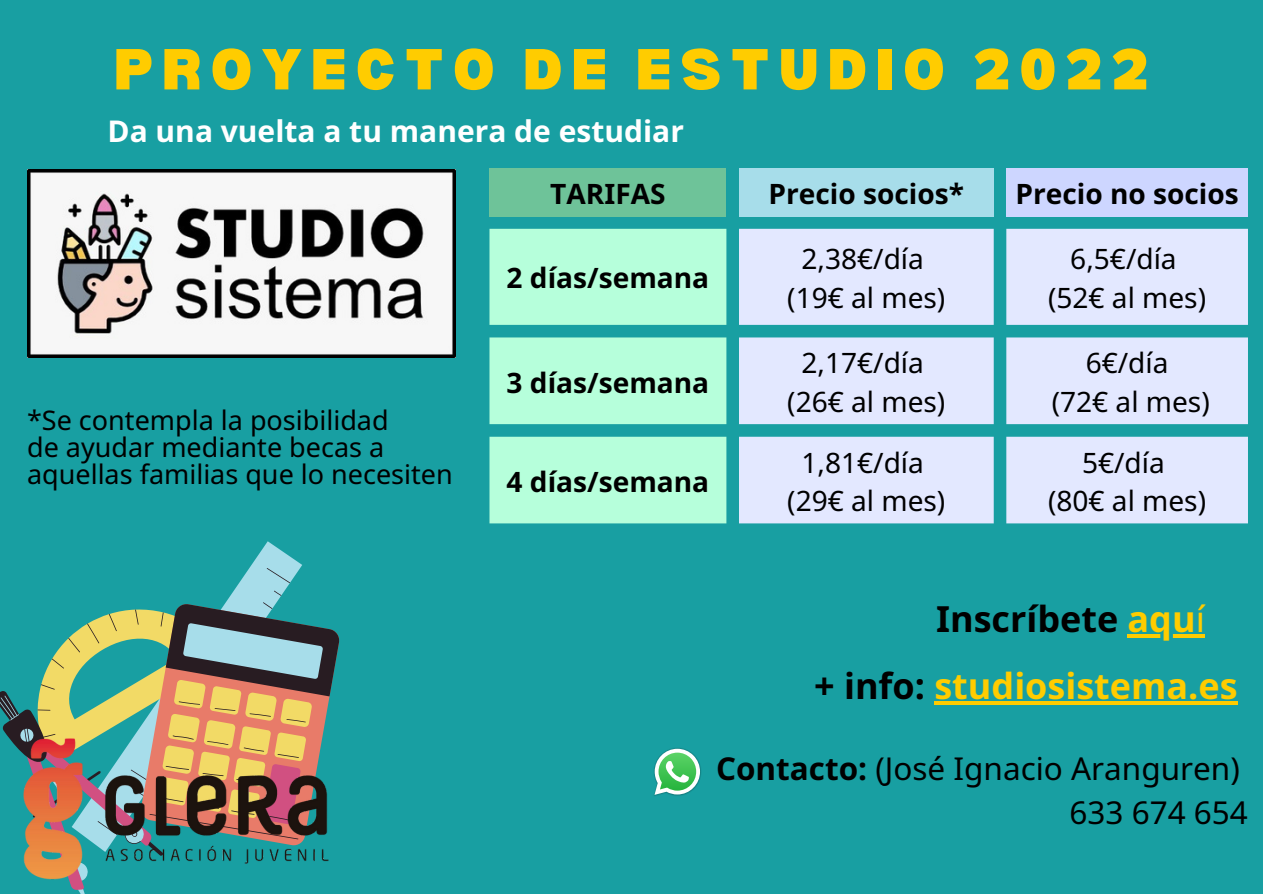
<style>
.page{position:relative;width:1263px;height:894px;background:#fff}
.page>*{position:absolute;margin:0;border:0;box-sizing:border-box;transform-origin:0 0}
.t1{font:900 56.55px "Bernoru";letter-spacing:.15em;color:#fc0}
.t2{font:700 36px "Noto Sans";color:#fc0}
.t3{font:700 36px "Noto Sans";color:#000}
.t4{font:31.5px/43.8px "Noto Sans";color:#000;text-align:right}
.t5{font:700 30px "Noto Sans";color:#fff}
.t6{font:28.05px/38.2px "Noto Sans";color:#000;text-align:center}
.t7{font:700 28.05px "Noto Sans";color:#000}
.t8{font:27px/27px "Noto Sans";color:#000}
.s1{color:#fc0}
.s2{font-weight:400;color:#fc0}
.s3{color:#000}
.s4{font-weight:700}
</style>
<div class="page">
<div style="left:0;top:0;width:1263px;height:893px;background:#189fa2"></div>
<svg style="left:250px;top:541px;width:52px;height:42px"></svg>
<svg style="left:225px;top:567px;width:65px;height:36px;fill:#a7ddea"></svg>
<svg style="left:0;top:603px;width:340px;height:290px"></svg>
<div style="left:489px;top:168px;width:237px;height:48px;background:#6ec399"></div>
<div style="left:739px;top:168px;width:255px;height:48px;background:#a7ddea"></div>
<div style="left:1006px;top:168px;width:242px;height:48px;background:#cdd6ff"></div>
<svg style="left:489px;top:229px;width:237px;height:294px;background:#a8f6d6"></svg>
<svg style="left:739px;top:229px;width:509px;height:294px;background:#cce0f4"></svg>
<img style="left:27px;top:169px;width:429px;height:188px">
<img style="left:654px;top:766px;width:47px;height:30px">
<svg style="left:654px;top:748px;width:46px;height:46px"></svg>
<svg style="left:1127px;top:634px;width:69px;height:3px"></svg>
<svg style="left:1196px;top:634px;width:9px;height:3px"></svg>
<svg style="left:934px;top:701px;width:304px;height:3px"></svg>
<img style="left:0;top:725px;width:340px;height:167px">
<h1 class="t1" style="left:114px;top:37px;width:1036px">PROYECTO DE ESTUDIO 2022</h1>
<p class="t5" style="left:108px;top:110px;width:578px">Da una vuelta a tu manera de estudiar</p>
<p class="t7" style="left:550px;top:174px;width:117px">TARIFAS</p>
<p class="t7" style="left:769px;top:174px;width:197px">Precio socios*</p>
<p class="t7" style="left:1015px;top:174px;width:225px">Precio no socios</p>
<p class="t8" style="left:27px;top:405px;width:427px">*Se contempla la posibilidad<br>de ayudar mediante becas a aquellas familias que lo necesiten</p>
<p class="t7" style="left:507px;top:258px;width:204px">2 días/semana</p>
<p class="t7" style="left:507px;top:362px;width:204px">3 días/semana</p>
<p class="t7" style="left:507px;top:462px;width:204px">4 días/semana</p>
<p class="t6" style="left:787px;top:239px;width:160px">2,38€/día (19€ al mes)</p>
<p class="t6" style="left:1048px;top:239px;width:160px">6,5€/día (52€ al mes)</p>
<p class="t6" style="left:787px;top:343px;width:160px">2,17€/día (26€ al mes)</p>
<p class="t6" style="left:1052px;top:343px;width:160px">6€/día<br>(72€ al mes)</p>
<p class="t6" style="left:787px;top:442px;width:160px">1,81€/día (29€ al mes)</p>
<p class="t6" style="left:1048px;top:442px;width:160px">5€/día<br>(80€ al mes)</p>
<p class="t3" style="left:936px;top:593px;width:270px">Inscríbete <span class="s1">aqu</span><span class="s2">í</span></p>
<p class="t2" style="left:814px;top:660px;width:425px"><span class="s3">+ info:</span> studiosistema.es</p>
<p class="t4" style="left:716px;top:745px;width:533px"><span class="s4">Contacto:</span> (José Ignacio Aranguren)<br>633 674 654</p>
</div>
